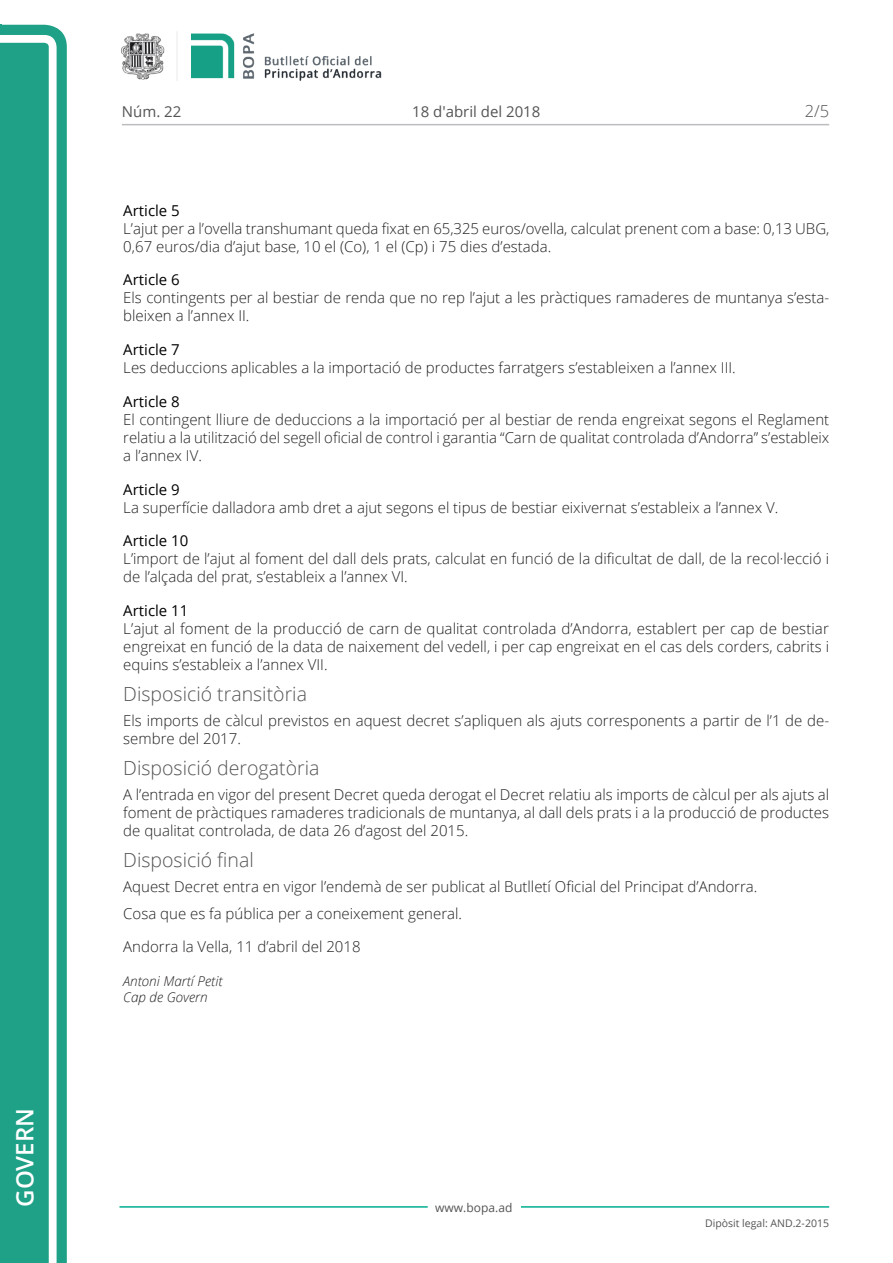
<style>
.page{position:relative;width:893px;height:1263px;background:#fff}
.page>*{position:absolute;margin:0;border:0;box-sizing:border-box;transform-origin:0 0}
.t1{font:600 24px "Open Sans";color:#fff}
.Titol_5{font:300 19.5px "Open Sans";color:#545454}
.t2{font:300 16.5px "Open Sans";color:#545454}
.Body_text{font:300 15px/18px "Open Sans";color:#231f20}
.Titol_7{font:15px "Open Sans";color:#000}
.Data{font:300 15px "Open Sans";color:#231f20}
.t3{font:15px "Open Sans";color:#545454}
.signatura{font:italic 300 13.5px/16.5px "Open Sans";color:#231f20}
.t4{font:12px "Open Sans";color:#545454}
.t5{font:10.5px "Open Sans";color:#545454}
</style>
<div class="page">
<svg style="left:0;top:25px;width:67px;height:1238px;fill:#1ea187"></svg>
<div style="left:0;top:43px;width:49px;height:1220px;background:#1ea187"></div>
<img style="left:122px;top:32px;width:260px;height:49px">
<hr style="left:119px;top:1206px;width:309px;height:2px;background:#00ae91">
<hr style="left:521px;top:1206px;width:308px;height:2px;background:#00ae91">
<hr style="left:122px;top:124px;width:707px;height:1px;background:#bcbdc0">
<h1 class="t1" style="left:8px;top:1207px;width:100px;rotate:-90deg">Govern</h1>
<p class="t3" style="left:122px;top:102px;width:61px">Núm. 22</p>
<p class="t3" style="left:412px;top:102px;width:130px">18 d'abril del 2018</p>
<p class="t2" style="left:805px;top:100px;width:26px">2/5</p>
<p class="Titol_7" style="left:123px;top:200px;width:58px">Article 5</p>
<p class="Body_text" style="left:123px;top:219px;width:707px">L’ajut per a l’ovella transhumant queda fixat en 65,325 euros/ovella, calculat prenent com a base: 0,13 UBG,<br>0,67 euros/dia d’ajut base, 10 el (Co), 1 el (Cp) i 75 dies d’estada.</p>
<p class="Titol_7" style="left:123px;top:270px;width:58px">Article 6</p>
<p class="Body_text" style="left:123px;top:288px;width:707px">Els contingents per al bestiar de renda que no rep l’ajut a les pràctiques ramaderes de muntanya s’esta&shy;bleixen a l’annex II.</p>
<p class="Titol_7" style="left:123px;top:339px;width:58px">Article 7</p>
<p class="Body_text" style="left:123px;top:358px;width:614px">Les deduccions aplicables a la importació de productes farratgers s’estableixen a l’annex III.</p>
<p class="Titol_7" style="left:123px;top:391px;width:58px">Article 8</p>
<p class="Body_text" style="left:123px;top:410px;width:708px;text-align:justify">El contingent lliure de deduccions a la importació per al bestiar de renda engreixat segons el Reglament relatiu a la utilització del segell oficial de control i garantia “Carn de qualitat controlada d’Andorra” s’estableix a l’annex IV.</p>
<p class="Titol_7" style="left:123px;top:479px;width:58px">Article 9</p>
<p class="Body_text" style="left:123px;top:498px;width:657px">La superfície dalladora amb dret a ajut segons el tipus de bestiar eixivernat s’estableix a l’annex V.</p>
<p class="Titol_7" style="left:123px;top:531px;width:67px">Article 10</p>
<p class="Body_text" style="left:123px;top:550px;width:707px">L’import de l’ajut al foment del dall dels prats, calculat en funció de la dificultat de dall, de la recol·lecció i de l’alçada del prat, s’estableix a l’annex VI.</p>
<p class="Titol_7" style="left:123px;top:600px;width:67px">Article 11</p>
<p class="Body_text" style="left:123px;top:619px;width:707px;text-align:justify">L’ajut al foment de la producció de carn de qualitat controlada d’Andorra, establert per cap de bestiar engreixat en funció de la data de naixement del vedell, i per cap engreixat en el cas dels corders, cabrits i equins s’estableix a l’annex VII.</p>
<p class="Titol_5" style="left:123px;top:681px;width:185px">Disposició transitòria</p>
<p class="Body_text" style="left:123px;top:711px;width:707px">Els imports de càlcul previstos en aquest decret s’apliquen als ajuts corresponents a partir de l’1 de de&shy;sembre del 2017.</p>
<p class="Titol_5" style="left:123px;top:755px;width:198px">Disposició derogatòria</p>
<p class="Body_text" style="left:123px;top:785px;width:707px;text-align:justify">A l’entrada en vigor del present Decret queda derogat el Decret relatiu als imports de càlcul per als ajuts al foment de pràctiques ramaderes tradicionals de muntanya, al dall dels prats i a la producció de productes de qualitat controlada, de data 26 d’agost del 2015.</p>
<p class="Titol_5" style="left:123px;top:847px;width:132px">Disposició final</p>
<p class="Body_text" style="left:123px;top:877px;width:636px">Aquest Decret entra en vigor l’endemà de ser publicat al Butlletí Oficial del Principat d’Andorra.</p>
<p class="Body_text" style="left:123px;top:904px;width:340px">Cosa que es fa pública per a coneixement general.</p>
<p class="Data" style="left:123px;top:936px;width:239px">Andorra la Vella, 11 d’abril del 2018</p>
<p class="signatura" style="left:123px;top:972px;width:101px">Antoni Martí Petit<br>Cap de Govern</p>
<p class="t4" style="left:435px;top:1199px;width:79px">www.bopa.ad</p>
<p class="t5" style="left:705px;top:1216px;width:125px">Dipòsit legal: AND.2-2015</p>
</div>
